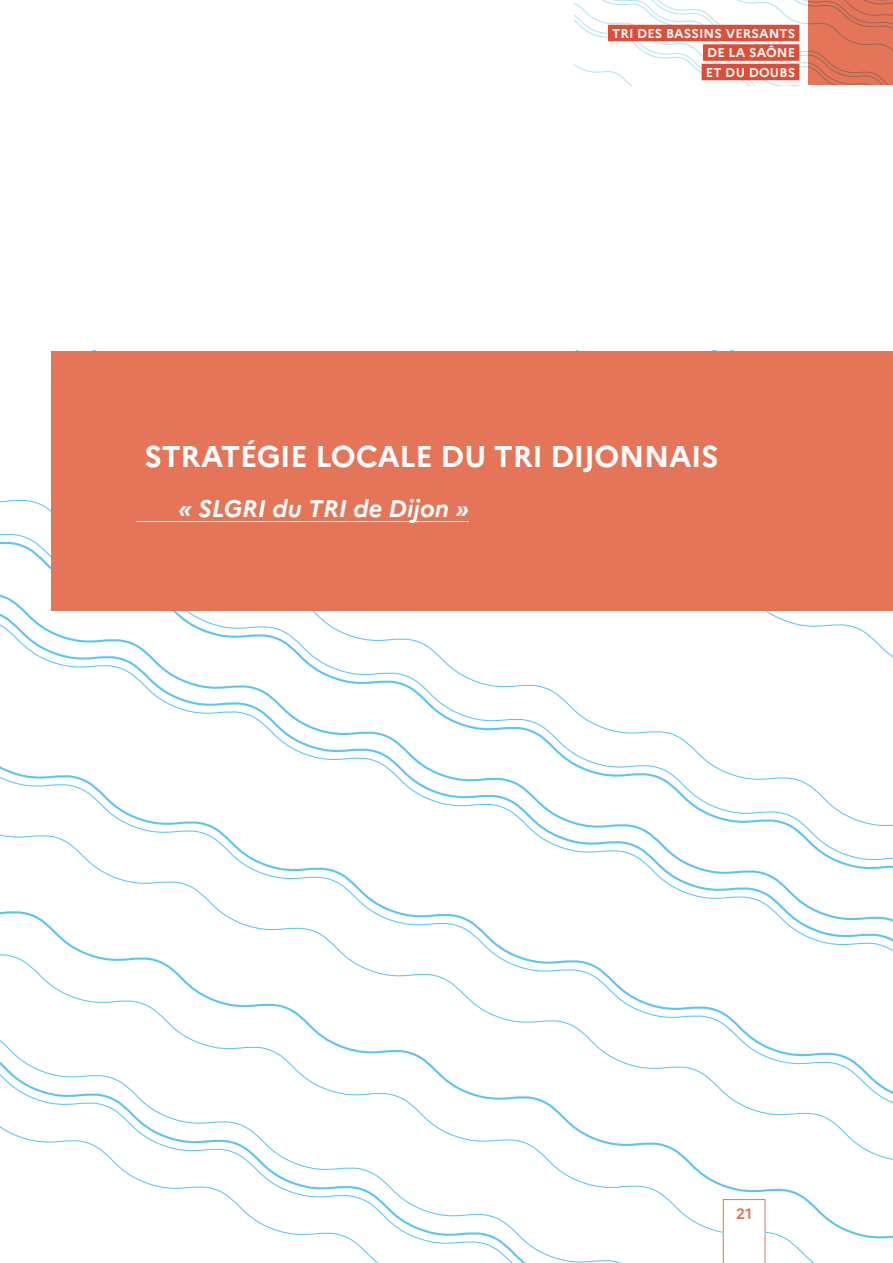
<style>
.page{position:relative;width:893px;height:1263px;background:#fff}
.page>*{position:absolute;margin:0;border:0;box-sizing:border-box;transform-origin:0 0}
.TIT-H1{font:700 30px "Marianne";letter-spacing:-.01em;color:#fff}
.sstr_-_H1{font:italic 700 24px "Marianne";color:#fff}
.t1{font:700 15px "Marianne";color:#e47559}
.t2{font:700 12.75px/19.5px "Marianne";letter-spacing:.01em;color:#fff;text-align:justify}
</style>
<div class="page">
<svg style="left:574px;top:0;width:319px;height:85px"></svg>
<div style="left:608px;top:25px;width:191px;height:16px;background:#dd4d37"></div>
<div style="left:703px;top:44px;width:96px;height:17px;background:#dd4d37"></div>
<div style="left:702px;top:64px;width:97px;height:16px;background:#dd4d37"></div>
<svg style="left:0;top:606px;width:893px;height:75px"></svg>
<svg style="left:0;top:725px;width:825px;height:74px"></svg>
<svg style="left:0;top:827px;width:893px;height:38px"></svg>
<svg style="left:0;top:865px;width:893px;height:132px"></svg>
<svg style="left:71px;top:997px;width:664px;height:24px"></svg>
<svg style="left:0;top:1021px;width:893px;height:146px"></svg>
<svg style="left:118px;top:1167px;width:689px;height:32px"></svg>
<svg style="left:230px;top:1199px;width:663px;height:64px"></svg>
<div style="left:51px;top:351px;width:842px;height:259px;background:#e47559"></div>
<hr style="left:136px;top:521px;width:333px;height:1px;background:#fff">
<p class="t2" style="left:706px;top:23px;width:91px;text-indent:-94px">TRI DES BASSINS VERSANTS DE LA SAÔNE ET DU DOUBS</p>
<p class="TIT-H1" style="left:145px;top:438px;width:576px">STRATÉGIE LOCALE DU TRI DIJONNAIS</p>
<p class="sstr_-_H1" style="left:179px;top:494px;width:292px">« SLGRI du TRI de Dijon »</p>
<p class="t1" style="left:736px;top:1204px;width:17px">21</p>
</div>
